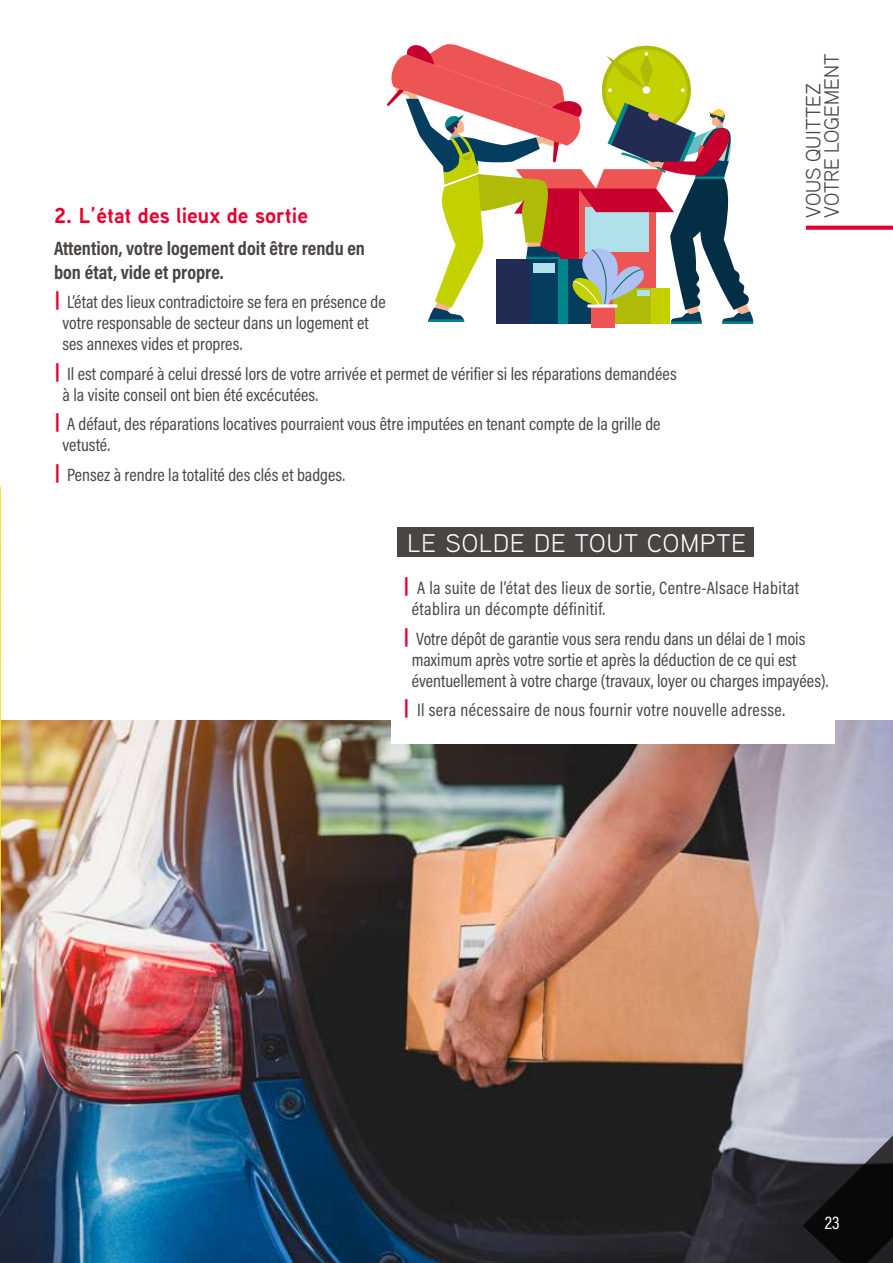
<style>
.page{position:relative;width:893px;height:1263px;background:#fff}
.page>*{position:absolute;margin:0;border:0;box-sizing:border-box;transform-origin:0 0}
.t1{font:25.5px "Aaux Next";letter-spacing:.04em;color:#fff}
.t2{font:700 21.75px "Aaux Next";color:#e50032}
.t3{font:20.7px/18.6px "Aaux Next";color:#494542}
.t4{font:700 19.5px/23.4px "Acumin Pro Cond";color:#494542}
.t5{font:18.6px "Acumin Pro Cond";color:#fff}
.t6{font:18px/21px "Acumin Pro Cond";color:#494542}
.t7{font:18px/21px "Acumin Pro Cond";letter-spacing:.02em;color:#494542}
.s1{font-family:"Aaux Next";font-weight:700;font-size:21.75px;color:#e50032}
</style>
<div class="page">
<hr style="left:0;top:1039px;width:1px;height:224px;background:#c4d100">
<img style="left:1px;top:720px;width:892px;height:543px">
<div style="left:391px;top:488px;width:444px;height:255px;background:#fff"></div>
<svg style="left:806px;top:226px;width:87px;height:4px"></svg>
<div style="left:397px;top:527px;width:356px;height:30px;background:#494542"></div>
<svg style="left:387px;top:44px;width:366px;height:280px"></svg>
<div style="left:591px;top:305px;width:23px;height:22px;background:#ed5454"></div>
<svg style="left:587px;top:304px;width:31px;height:4px"></svg>
<svg style="left:803px;top:1071px;width:90px;height:192px;background:#5b5c67"></svg>
<img style="left:0;top:488px;width:1px;height:551px">
<p class="t2" style="left:54px;top:200px;width:256px">2. L’état des lieux de sortie</p>
<p class="t4" style="left:54px;top:236px;width:313px">Attention, votre logement doit être rendu en bon état, vide et propre.</p>
<p class="t6" style="left:62px;top:291px;width:325px;text-indent:-8px"><span class="s1">|</span> L’état des lieux contradictoire se fera en présence de votre responsable de secteur dans un logement et ses annexes vides et propres.</p>
<p class="t6" style="left:62px;top:363px;width:616px;text-indent:-8px"><span class="s1">|</span> Il est comparé à celui dressé lors de votre arrivée et permet de vérifier si les réparations demandées à la visite conseil ont bien été excécutées.</p>
<p class="t6" style="left:62px;top:413px;width:600px;text-indent:-8px"><span class="s1">|</span> A défaut, des réparations locatives pourraient vous être imputées en tenant compte de la grille de vetusté.</p>
<p class="t6" style="left:54px;top:464px;width:293px"><span class="s1">|</span> Pensez à rendre la totalité des clés et badges.</p>
<p class="t3" style="left:803px;top:218px;width:165px;rotate:-90deg">VOUS QUITTEZ<br>VOTRE LOGEMENT</p>
<h1 class="t1" style="left:408px;top:525px;width:340px">LE SOLDE DE TOUT COMPTE</h1>
<p class="t7" style="left:412px;top:577px;width:389px;text-indent:-8px"><span class="s1">|</span> A la suite de l’état des lieux de sortie, Centre-Alsace Habitat établira un décompte définitif.</p>
<p class="t6" style="left:412px;top:628px;width:418px;text-indent:-8px"><span class="s1">|</span> Votre dépôt de garantie vous sera rendu dans un délai de 1 mois maximum après votre sortie et après la déduction de ce qui est éventuellement à votre charge (travaux, loyer ou charges impayées).</p>
<p class="t7" style="left:403px;top:699px;width:383px"><span class="s1">|</span> Il sera nécessaire de nous fournir votre nouvelle adresse.</p>
<p class="t5" style="left:825px;top:1210px;width:16px">23</p>
</div>
